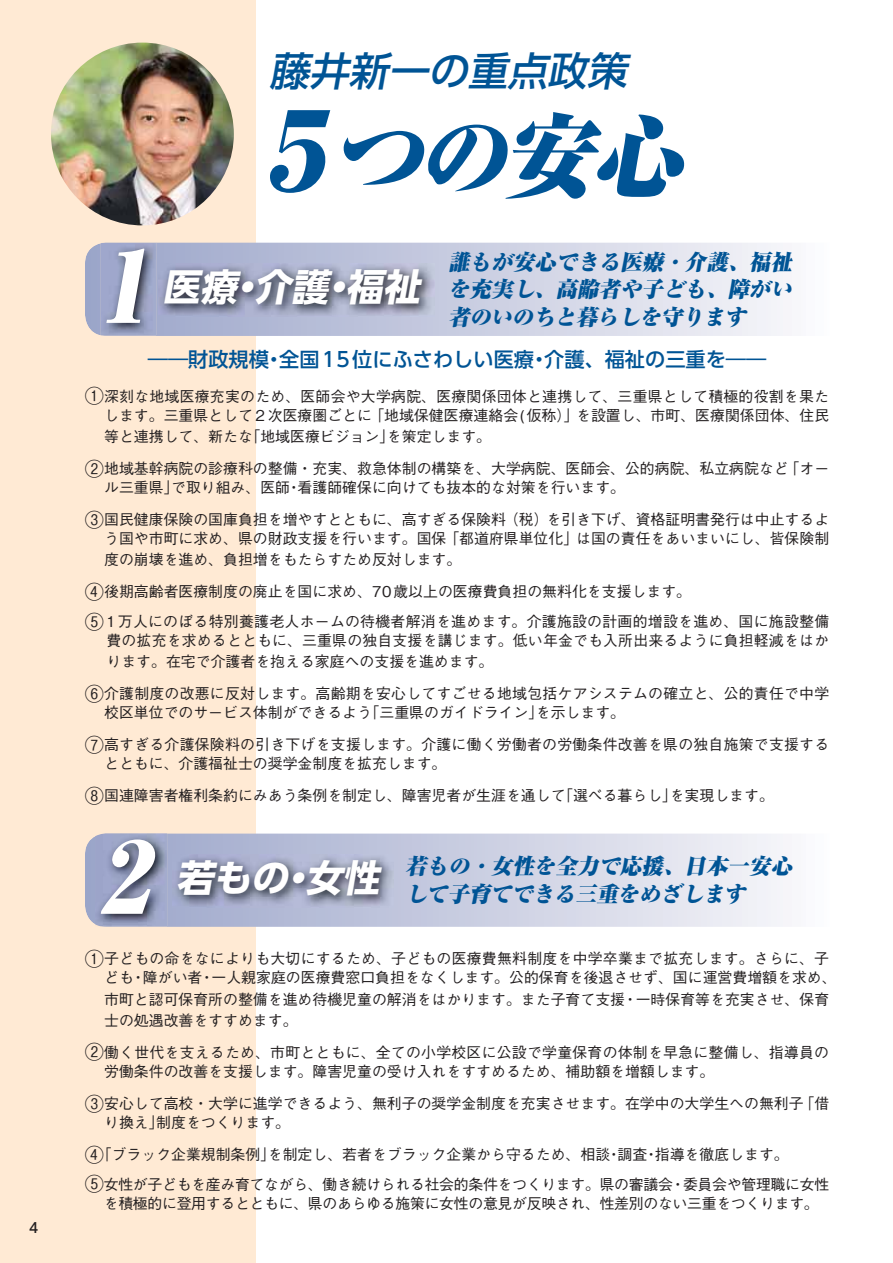
<style>
.page{position:relative;width:893px;height:1263px;background:#fff}
.page>*{position:absolute;margin:0;border:0;box-sizing:border-box;transform-origin:0 0}
.t1{font:italic 95.7px "Ryumin Pro Ultra 90 msp RKSJ H";color:#fff}
.t2{font:italic 90.3px "Ryumin Pro Ultra 90 msp RKSJ H";color:#005495}
.t3{font:italic 39.75px "UD Shin Go Pro Medium 90 msp RKSJ H";color:#005495}
.t4{font:italic 37.2px "UD Shin Go Pro Bold 90 msp RKSJ H";color:#fff}
.t5{font:italic 21.3px/27.6px "Ryumin Pro Ultra 90 msp RKSJ H";letter-spacing:.01em;color:#005495}
.t6{font:20.25px "UD Shin Go Pro Medium 90 msp RKSJ H";color:#005495}
.t7{font:14.85px/19.2px "Gothic BBB Pro Medium 90 msp RKSJ H";color:#231f20}
.t8{font:14.85px/29.7px "Gothic BBB Pro Medium 90 msp RKSJ H";letter-spacing:-.02em;color:#231f20}
.t9{font:14.85px/29.7px "Gothic BBB Pro Medium 90 msp RKSJ H";letter-spacing:.02em;color:#231f20}
.t10{font:13.8px "UD Shin Go Pro Medium 90 msp RKSJ H";color:#231f20}
.s1{font-size:106.35px}
.s2{font-size:19.2px}
</style>
<div class="page">
<div style="left:0;top:0;width:255px;height:1263px;background:#ffead4"></div>
<svg style="left:85px;top:242px;width:698px;height:94px;background:#d0d4e5"></svg>
<svg style="left:85px;top:833px;width:698px;height:94px;background:#d0d4e5"></svg>
<img style="left:101px;top:243px;width:55px;height:92px">
<img style="left:95px;top:833px;width:72px;height:93px">
<img style="left:51px;top:43px;width:183px;height:182px;border-radius:50%">
<img style="left:159px;top:263px;width:275px;height:54px">
<img style="left:172px;top:854px;width:222px;height:54px">
<p class="t10" style="left:29px;top:1222px;width:11px">4</p>
<h3 class="t3" style="left:269px;top:56px;width:359px">藤井新一の重点政策</h3>
<h2 class="t2" style="left:241px;top:123px;width:443px"><span class="s1">５</span>つの安心</h2>
<h1 class="t1" style="left:99px;top:251px;width:67px">1</h1>
<h3 class="t4" style="left:162px;top:273px;width:259px">医療・介護・福祉</h3>
<h3 class="t5" style="left:448px;top:251px;width:349px">誰もが安心できる医療・介護、福祉を充実し、高齢者や子ども、障がい者のいのちと暮らしを守ります</h3>
<h3 class="t6" style="left:148px;top:352px;width:620px">――財政規模・全国15位にふさわしい医療・介護、福祉の三重を――</h3>
<p class="t7" style="left:85px;top:388px;width:746px;text-align:right"><span class="s2">①</span>深刻な地域医療充実のため、医師会や大学病院、医療関係団体と連携して、三重県として積極的役割を果たします。三重県として２次医療圏ごとに「地域保健医療連絡会(仮称）」を設置し、市町、医療関係団体、住民</p>
<p class="t7" style="left:85px;top:422px;width:746px;line-height:32px;text-indent:19px">等と連携して、新たな「地域医療ビジョン」を策定します。<br><span class="s2">②</span>地域基幹病院の診療科の整備・充実、救急体制の構築を、大学病院、医師会、公的病院、私立病院など「オー</p>
<p class="t7" style="left:85px;top:474px;width:746px;line-height:32px;text-indent:19px">ル三重県」で取り組み、医師・看護師確保に向けても抜本的な対策を行います。<br><span class="s2">③</span>国民健康保険の国庫負担を増やすとともに、高すぎる保険料（税）を引き下げ、資格証明書発行は中止するよ</p>
<p class="t7" style="left:104px;top:530px;width:726px;line-height:21.3px">う国や市町に求め、県の財政支援を行います。国保「都道府県単位化」は国の責任をあいまいにし、皆保険制度の崩壊を進め、負担増をもたらすため反対します。</p>
<p class="t9" style="left:85px;top:579px;width:746px"><span class="s2">④</span>後期高齢者医療制度の廃止を国に求め、70歳以上の医療費負担の無料化を支援します。<br><span class="s2">⑤</span>1万人にのぼる特別養護老人ホームの待機者解消を進めます。介護施設の計画的増設を進め、国に施設整備</p>
<p class="t7" style="left:107px;top:632px;width:724px;line-height:21.3px">費の拡充を求めるとともに、三重県の独自支援を講じます。低い年金でも入所出来るように負担軽減をはかります。在宅で介護者を抱える家庭への支援を進めます。</p>
<p class="t7" style="left:104px;top:686px;width:727px;text-indent:-19px"><span class="s2">⑥</span>介護制度の改悪に反対します。高齢期を安心してすごせる地域包括ケアシステムの確立と、公的責任で中学校区単位でのサービス体制ができるよう「三重県のガイドライン」を示します。</p>
<p class="t7" style="left:104px;top:737px;width:727px;text-indent:-19px"><span class="s2">⑦</span>高すぎる介護保険料の引き下げを支援します。介護に働く労働者の労働条件改善を県の独自施策で支援するとともに、介護福祉士の奨学金制度を拡充します。</p>
<p class="t7" style="left:85px;top:788px;width:690px"><span class="s2">⑧</span>国連障害者権利条約にみあう条例を制定し、障害児者が生涯を通して「選べる暮らし」を実現します。</p>
<h1 class="t1" style="left:100px;top:842px;width:49px">2</h1>
<h3 class="t4" style="left:176px;top:864px;width:205px">若もの・女性</h3>
<h3 class="t5" style="left:405px;top:855px;width:388px">若もの・女性を全力で応援、日本一安心して子育てできる三重をめざします</h3>
<p class="t7" style="left:104px;top:951px;width:734px;text-indent:-19px"><span class="s2">①</span> 子どもの命をなによりも大切にするため、子どもの医療費無料制度を中学卒業まで拡充します。さらに、子ども・障がい者・一人親家庭の医療費窓口負担をなくします。公的保育を後退させず、国に運営費増額を求め、</p>
<p class="t7" style="left:104px;top:991px;width:726px;line-height:21.3px">市町と認可保育所の整備を進め待機児童の解消をはかります。また子育て支援・一時保育等を充実させ、保育士の処遇改善をすすめます。</p>
<p class="t7" style="left:104px;top:1045px;width:726px;text-indent:-19px"><span class="s2">②</span>働く世代を支えるため、市町とともに、全ての小学校区に公設で学童保育の体制を早急に整備し、指導員の労働条件の改善を支援します。障害児童の受け入れをすすめるため、補助額を増額します。</p>
<p class="t7" style="left:104px;top:1096px;width:726px;text-indent:-19px"><span class="s2">③</span>安心して高校・大学に進学できるよう、無利子の奨学金制度を充実させます。在学中の大学生への無利子「借り換え」制度をつくります。</p>
<p class="t8" style="left:85px;top:1142px;width:746px"><span class="s2">④</span>「ブラック企業規制条例」を制定し、若者をブラック企業から守るため、相談・調査・指導を徹底します。<br><span class="s2">⑤</span>女性が子どもを産み育てながら、働き続けられる社会的条件をつくります。県の審議会・委員会や管理職に女性</p>
<p class="t8" style="left:104px;top:1190px;width:716px">を積極的に登用するとともに、県のあらゆる施策に女性の意見が反映され、性差別のない三重をつくります。</p>
</div>
